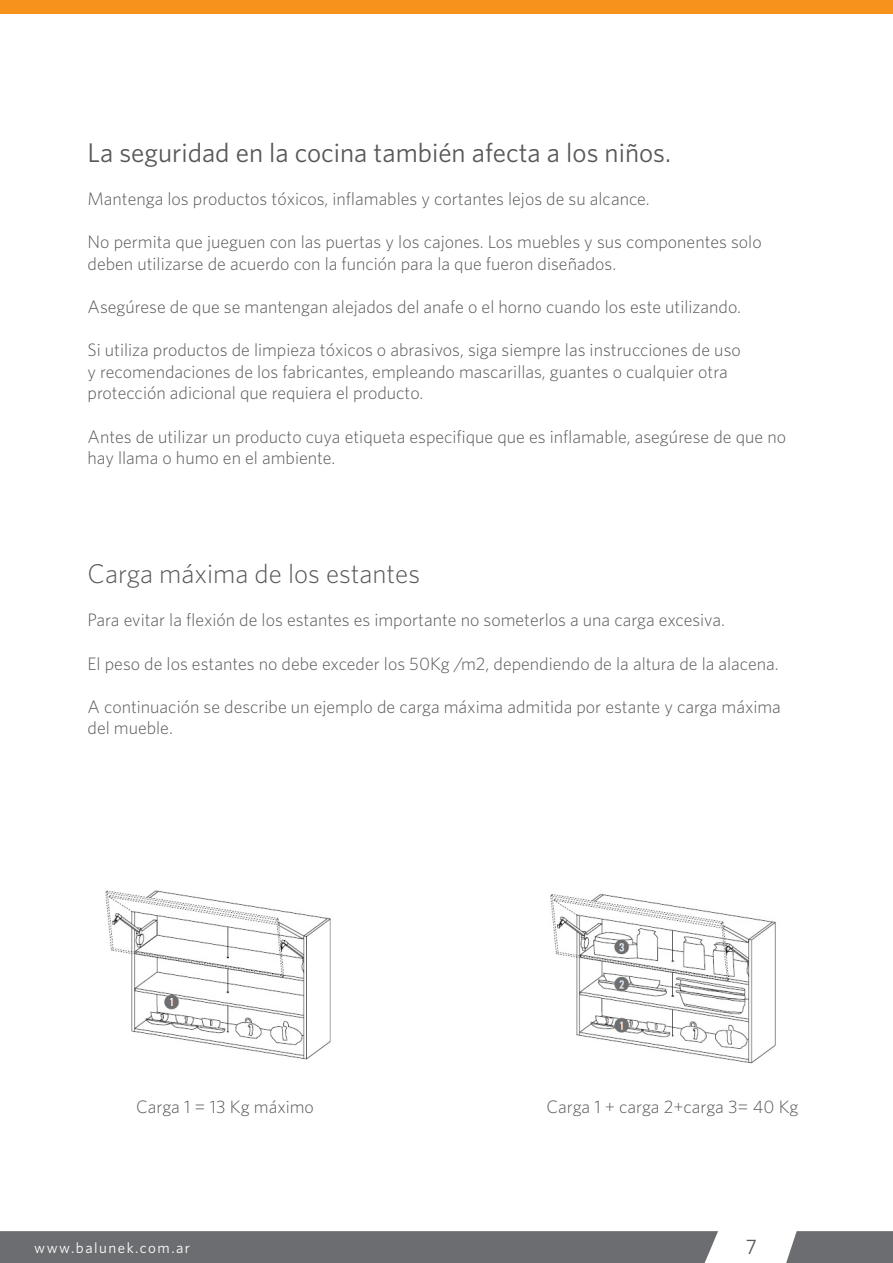
<style>
.page{position:relative;width:893px;height:1263px;background:#fff}
.page>*{position:absolute;margin:0;border:0;box-sizing:border-box;transform-origin:0 0}
.Paragraph_Style_1{font:27px "Whitney";color:#57585a}
.Paragraph_Style_1-2{font:300 27px "Whitney";color:#57585a}
.t1{font:21px "Whitney";color:#57585a}
.Paragraph_Style_1-3{font:300 18px/21.6px "Whitney";color:#57585a}
.t2{font:15px "Whitney";letter-spacing:.1em;color:#fff}
</style>
<div class="page">
<svg style="left:786px;top:1231px;width:107px;height:32px;background:#747577"></svg>
<div style="left:0;top:1231px;width:718px;height:32px;background:#6c6d70"></div>
<div style="left:0;top:0;width:892px;height:14px;background:#f7931d"></div>
<img style="left:550px;top:893px;width:226px;height:171px">
<img style="left:105px;top:890px;width:226px;height:170px">
<p class="Paragraph_Style_1" style="left:88px;top:136px;width:585px">La seguridad en la cocina también afecta a los niños.</p>
<p class="Paragraph_Style_1-3" style="left:88px;top:188px;width:564px">Mantenga los productos tóxicos, inflamables y cortantes lejos de su alcance.</p>
<p class="Paragraph_Style_1-3" style="left:88px;top:231px;width:676px">No permita que jueguen con las puertas y los cajones. Los muebles y sus componentes solo deben utilizarse de acuerdo con la función para la que fueron diseñados.</p>
<p class="Paragraph_Style_1-3" style="left:88px;top:296px;width:655px">Asegúrese de que se mantengan alejados del anafe o el horno cuando los este utilizando.</p>
<p class="Paragraph_Style_1-3" style="left:88px;top:339px;width:655px">Si utiliza productos de limpieza tóxicos o abrasivos, siga siempre las instrucciones de uso y recomendaciones de los fabricantes, empleando mascarillas, guantes o cualquier otra protección adicional que requiera el producto.</p>
<p class="Paragraph_Style_1-3" style="left:88px;top:425px;width:700px">Antes de utilizar un producto cuya etiqueta especifique que es inflamable, asegúrese de que no hay llama o humo en el ambiente.</p>
<p class="Paragraph_Style_1-2" style="left:88px;top:558px;width:334px">Carga máxima de los estantes</p>
<p class="Paragraph_Style_1-3" style="left:88px;top:609px;width:639px">Para evitar la flexión de los estantes es importante no someterlos a una carga excesiva.</p>
<p class="Paragraph_Style_1-3" style="left:88px;top:652px;width:693px">El peso de los estantes no debe exceder los 50Kg /m2, dependiendo de la altura de la alacena.</p>
<p class="Paragraph_Style_1-3" style="left:88px;top:695px;width:695px">A continuación se describe un ejemplo de carga máxima admitida por estante y carga máxima</p>
<p class="Paragraph_Style_1-3" style="left:88px;top:717px;width:87px">del mueble.</p>
<p class="Paragraph_Style_1-3" style="left:136px;top:1095px;width:179px">Carga 1 = 13 Kg máximo</p>
<p class="Paragraph_Style_1-3" style="left:547px;top:1095px;width:254px">Carga 1 + carga 2+carga 3= 40 Kg</p>
<p class="t2" style="left:34px;top:1239px;width:157px">www.balunek.com.ar</p>
<p class="t1" style="left:746px;top:1234px;width:13px">7</p>
</div>
